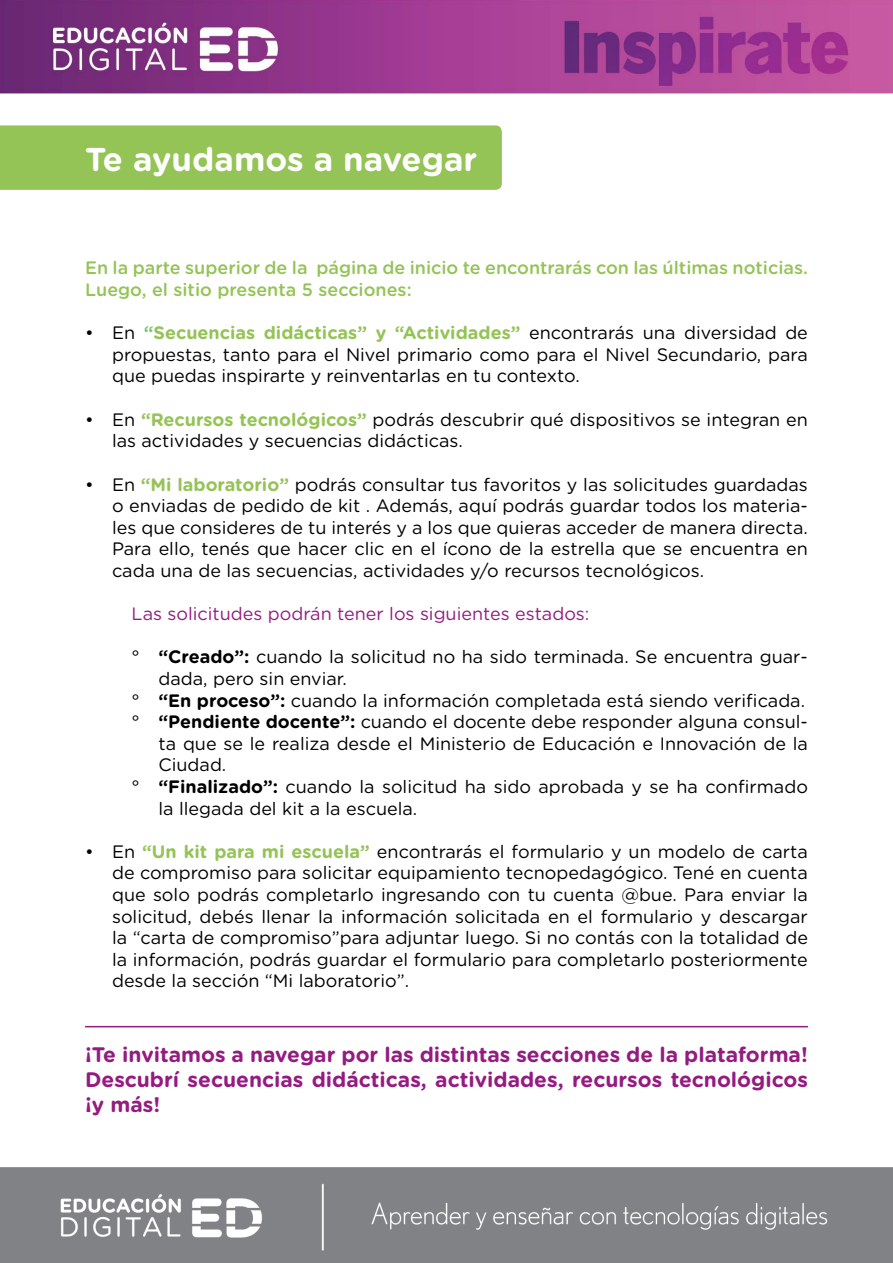
<style>
.page{position:relative;width:893px;height:1263px;background:#fff}
.page>*{position:absolute;margin:0;border:0;box-sizing:border-box;transform-origin:0 0}
.t1{font:700 33px "Gotham Rounded";color:#fff}
.t2{font:700 21px/25.2px "Gotham Rounded";color:#951b81;text-align:justify}
.t3{font:18px/21.6px "Gotham Rounded";color:#000;text-align:justify}
.t4{font:500 18px/21.6px "Gotham Rounded";color:#94c356}
.t5{font:18px "Gotham Rounded";color:#951b81}
.s1{font-weight:700;color:#7ec76c}
.s2{font-weight:700;color:#94c356}
.s3{font-weight:700}
</style>
<div class="page">
<div style="left:0;top:125px;width:502px;height:65px;background:#94c356"></div>
<img style="left:0;top:0;width:893px;height:93px">
<hr style="left:85px;top:1026px;width:723px;height:1px;background:#951b81">
<img style="left:0;top:1168px;width:893px;height:95px">
<h1 class="t1" style="left:85px;top:135px;width:394px">Te ayudamos a navegar</h1>
<p class="t4" style="left:85px;top:257px;width:724px">En la parte superior de la página de inicio te encontrarás con las últimas noticias.<br>Luego, el sitio presenta 5 secciones:</p>
<p class="t3" style="left:112px;top:321px;width:697px;text-indent:-27px">• En <span class="s1">“</span><span class="s2">Secuencias didácticas” y “Actividades”</span> encontrarás una diversidad de propuestas, tanto para el Nivel primario como para el Nivel Secundario, para que puedas inspirarte y reinventarlas en tu contexto.</p>
<p class="t3" style="left:112px;top:408px;width:697px;text-indent:-27px">• En <span class="s2">“Recursos tecnológicos”</span> podrás descubrir qué dispositivos se integran en las actividades y secuencias didácticas.</p>
<p class="t3" style="left:112px;top:472px;width:697px;text-indent:-27px">• En <span class="s2">“Mi laboratorio”</span> podrás consultar tus favoritos y las solicitudes guardadas o enviadas de pedido de kit . Además, aquí podrás guardar todos los materia&shy;les que consideres de tu interés y a los que quieras acceder de manera directa.<br>Para ello, tenés que hacer clic en el ícono de la estrella que se encuentra en cada una de las secuencias, actividades y/o recursos tecnológicos.</p>
<p class="t5" style="left:132px;top:601px;width:459px">Las solicitudes podrán tener los siguientes estados:</p>
<p class="t3" style="left:132px;top:645px;width:678px">° <span class="s3">“Creado”:</span> cuando la solicitud no ha sido terminada. Se encuentra guar-</p>
<p class="t3" style="left:159px;top:667px;width:190px">dada, pero sin enviar.</p>
<p class="t3" style="left:132px;top:688px;width:675px">° <span class="s3">“En proceso”:</span> cuando la información completada está siendo verificada.</p>
<p class="t3" style="left:132px;top:710px;width:678px">° <span class="s3">“Pendiente docente”:</span> cuando el docente debe responder alguna consul-</p>
<p class="t3" style="left:159px;top:732px;width:651px">ta que se le realiza desde el Ministerio de Educación e Innovación de la</p>
<p class="t3" style="left:159px;top:753px;width:69px">Ciudad.</p>
<p class="t3" style="left:132px;top:775px;width:678px">° <span class="s3">“Finalizado”:</span> cuando la solicitud ha sido aprobada y se ha confirmado</p>
<p class="t3" style="left:159px;top:796px;width:260px">la llegada del kit a la escuela.</p>
<p class="t3" style="left:112px;top:840px;width:697px;text-indent:-27px">• En <span class="s2">“Un kit para mi escuela”</span> encontrarás el formulario y un modelo de carta de compromiso para solicitar equipamiento tecnopedagógico. Tené en cuenta que solo podrás completarlo ingresando con tu cuenta @bue. Para enviar la solicitud, debés llenar la información solicitada en el formulario y descargar la “carta de compromiso”para adjuntar luego. Si no contás con la totalidad de la información, podrás guardar el formulario para completarlo posteriormente desde la sección “Mi laboratorio”.</p>
<p class="t2" style="left:85px;top:1041px;width:724px">¡Te invitamos a navegar por las distintas secciones de la plataforma!<br>Descubrí secuencias didácticas, actividades, recursos tecnológicos ¡y más!</p>
</div>
